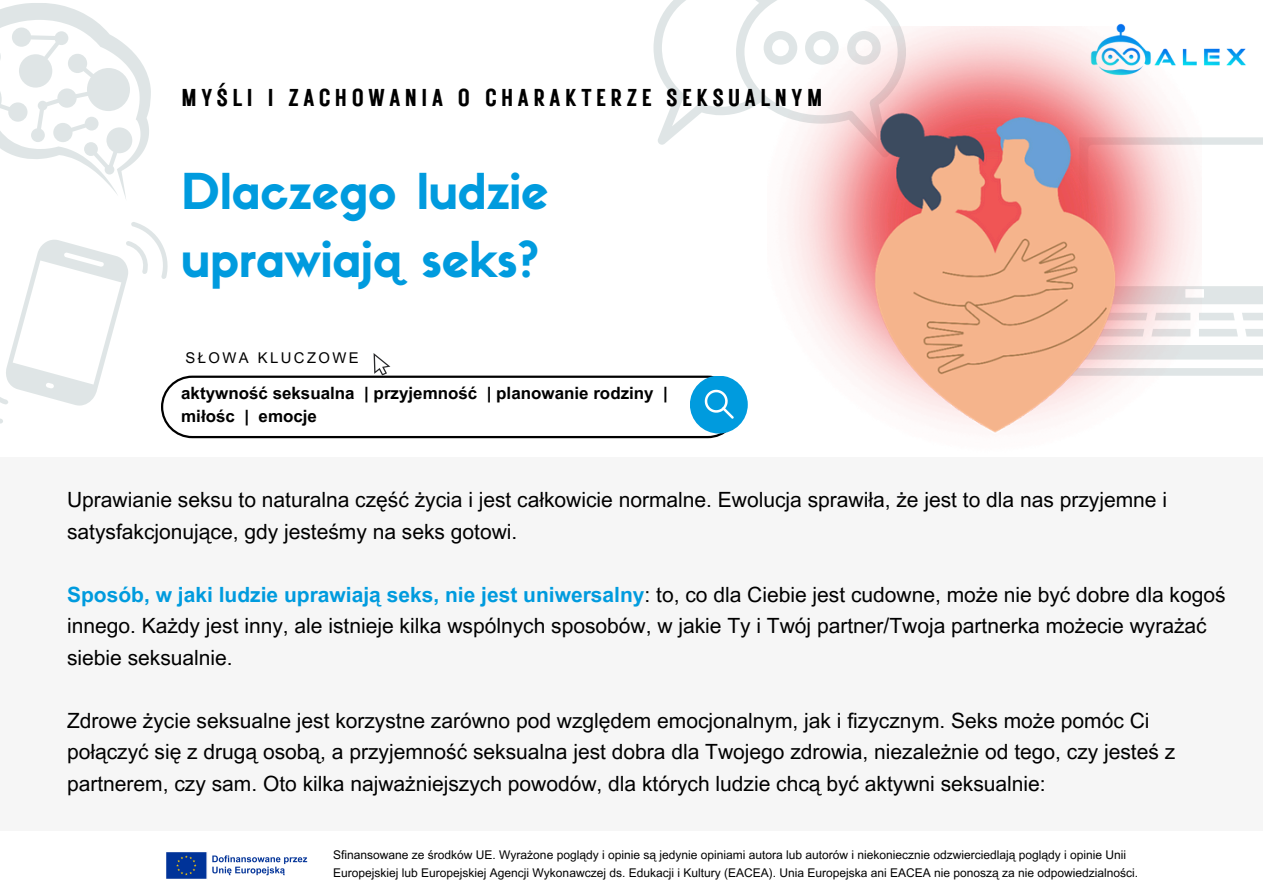
<style>
.page{position:relative;width:1263px;height:894px;background:#fff}
.page>*{position:absolute;margin:0;border:0;box-sizing:border-box;transform-origin:0 0}
.t1{font:48.45px/67.5px "Sifonn Basic";color:#009bde}
.t2{font:24.45px "Rustic Printed";letter-spacing:.16em;color:#000}
.t3{font:21px/31.5px "Arial MT Pro";color:#000}
.t4{font:700 16.95px/23.1px "Arial MT Pro";color:#000}
.t5{font:14.85px "Arial MT Pro";letter-spacing:.16em;color:#000}
.t6{font:12px/18px "Arial MT Pro";color:#000}
.s1{font-weight:700;color:#009bde}
</style>
<div class="page">
<svg style="left:1202px;top:368px;width:61px;height:7px"></svg>
<svg style="left:1202px;top:313px;width:61px;height:46px"></svg>
<svg style="left:1202px;top:286px;width:61px;height:18px"></svg>
<svg style="left:0;top:3px;width:151px;height:196px"></svg>
<div style="left:0;top:457px;width:1263px;height:373px;background:#f6f6f6"></div>
<svg style="left:653px;top:0;width:247px;height:145px"></svg>
<img style="left:1117px;top:23px;width:146px;height:122px">
<img style="left:767px;top:26px;width:435px;height:407px">
<div style="left:690px;top:375px;width:58px;height:58px;background:#009bde;border-radius:50%"></div>
<svg style="left:0;top:222px;width:739px;height:216px"></svg>
<img style="left:166px;top:852px;width:142px;height:27px">
<p class="t2" style="left:181px;top:81px;width:643px">MYŚLI I ZACHOWANIA O CHARAKTERZE SEKSUALNYM</p>
<p class="t1" style="left:181px;top:163px;width:369px">Dlaczego ludzie uprawiają seks?</p>
<h1 class="t5" style="left:186px;top:352px;width:175px">SŁOWA KLUCZOWE</h1>
<h2 class="t4" style="left:181px;top:383px;width:488px">aktywność seksualna | przyjemność | planowanie rodziny | miłośc | emocje</h2>
<p class="t3" style="left:67px;top:486px;width:1101px">Uprawianie seksu to naturalna część życia i jest całkowicie normalne. Ewolucja sprawiła, że jest to dla nas przyjemne i satysfakcjonujące, gdy jesteśmy na seks gotowi.</p>
<p class="t3" style="left:67px;top:581px;width:1160px"><span class="s1">Sposób, w jaki ludzie uprawiają seks, nie jest uniwersalny</span>: to, co dla Ciebie jest cudowne, może nie być dobre dla kogoś innego. Każdy jest inny, ale istnieje kilka wspólnych sposobów, w jakie Ty i Twój partner/Twoja partnerka możecie wyrażać siebie seksualnie.</p>
<p class="t3" style="left:67px;top:707px;width:1110px">Zdrowe życie seksualne jest korzystne zarówno pod względem emocjonalnym, jak i fizycznym. Seks może pomóc Ci połączyć się z drugą osobą, a przyjemność seksualna jest dobra dla Twojego zdrowia, niezależnie od tego, czy jesteś z partnerem, czy sam. Oto kilka najważniejszych powodów, dla których ludzie chcą być aktywni seksualnie:</p>
<p class="t6" style="left:333px;top:846px;width:806px">Sfinansowane ze środków UE. Wyrażone poglądy i opinie są jedynie opiniami autora lub autorów i niekoniecznie odzwierciedlają poglądy i opinie Unii<br>Europejskiej lub Europejskiej Agencji Wykonawczej ds. Edukacji i Kultury (EACEA). Unia Europejska ani EACEA nie ponoszą za nie odpowiedzialności.</p>
</div>
